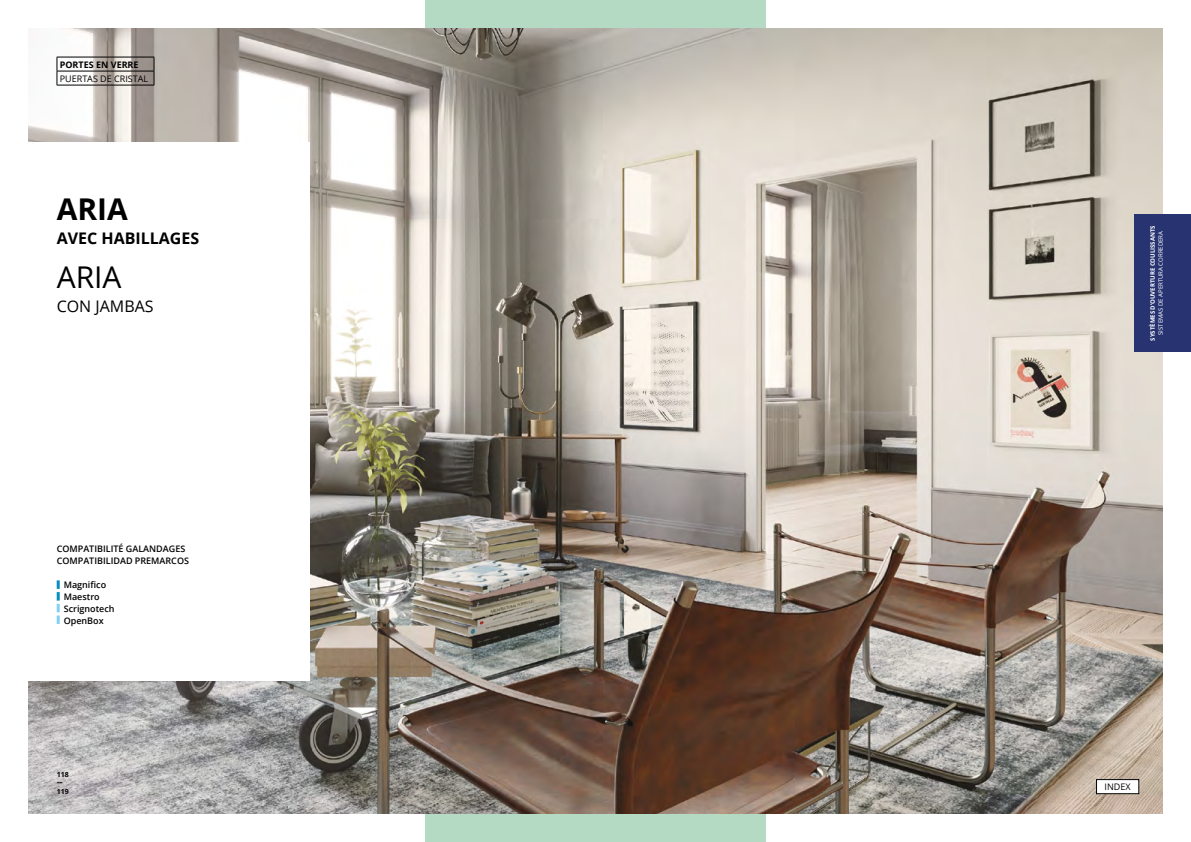
<style>
.page{position:relative;width:1191px;height:842px;background:#fff}
.page>*{position:absolute;margin:0;border:0;box-sizing:border-box;transform-origin:0 0}
.t1{font:700 30px "Open Sans";color:#000}
.t2{font:30px "Open Sans";color:#000}
.t3{font:700 16px "Open Sans";color:#000}
.t4{font:16px "Open Sans";color:#000}
.t5{font:600 9px/12px "Open Sans";color:#000}
.t6{font:9px "Open Sans";color:#000}
.t7{font:700 9px "Open Sans";color:#000}
.t8{font:700 7px "Open Sans";color:#000}
.t9{font:700 6px "Open Sans";color:#fff}
.t10{font:6px "Open Sans";color:#fff}
</style>
<div class="page">
<div style="left:425px;top:0;width:340px;height:842px;background:#b4dac3"></div>
<img style="left:28px;top:28px;width:1134px;height:786px">
<div style="left:0;top:142px;width:309px;height:538px;background:#fff"></div>
<div style="left:1134px;top:214px;width:57px;height:138px;background:#283371"></div>
<svg style="left:57px;top:580px;width:3px;height:44px"></svg>
<hr style="left:57px;top:57px;width:97px;height:1px;background:#000">
<hr style="left:57px;top:71px;width:97px;height:1px;background:#000">
<svg style="left:57px;top:57px;width:1px;height:28px"></svg>
<svg style="left:154px;top:57px;width:1px;height:28px"></svg>
<hr style="left:57px;top:85px;width:97px;height:1px;background:#000">
<div style="left:1096px;top:779px;width:42px;height:15px;background:#fff"></div>
<div style="left:1096px;top:779px;width:43px;height:15px;border:1px solid #000"></div>
<p class="t7" style="left:60px;top:58px;width:80px">PORTES EN VERRE</p>
<p class="t6" style="left:60px;top:72px;width:90px">PUERTAS DE CRISTAL</p>
<h1 class="t1" style="left:57px;top:188px;width:73px">ARIA</h1>
<h2 class="t3" style="left:57px;top:227px;width:144px">AVEC HABILLAGES</h2>
<h1 class="t2" style="left:57px;top:256px;width:66px">ARIA</h1>
<h2 class="t4" style="left:57px;top:295px;width:98px">CON JAMBAS</h2>
<p class="t5" style="left:57px;top:542px;width:134px">COMPATIBILITÉ GALANDAGES<br>COMPATIBILIDAD PREMARCOS</p>
<p class="t5" style="left:64px;top:578px;width:52px">Magnifico<br>Maestro<br>Scrignotech<br>OpenBox</p>
<p class="t8" style="left:57px;top:769px;width:13px">118</p>
<p class="t8" style="left:57px;top:786px;width:13px">119</p>
<p class="t9" style="left:1148px;top:341px;width:117px;rotate:-90deg">SYSTÈMES D’OUVERTURE COULISSANTS</p>
<p class="t10" style="left:1156px;top:335px;width:105px;rotate:-90deg">SISTEMAS DE APERTURA CORREDERA</p>
<p class="t6" style="left:1104px;top:780px;width:28px">INDEX</p>
</div>
